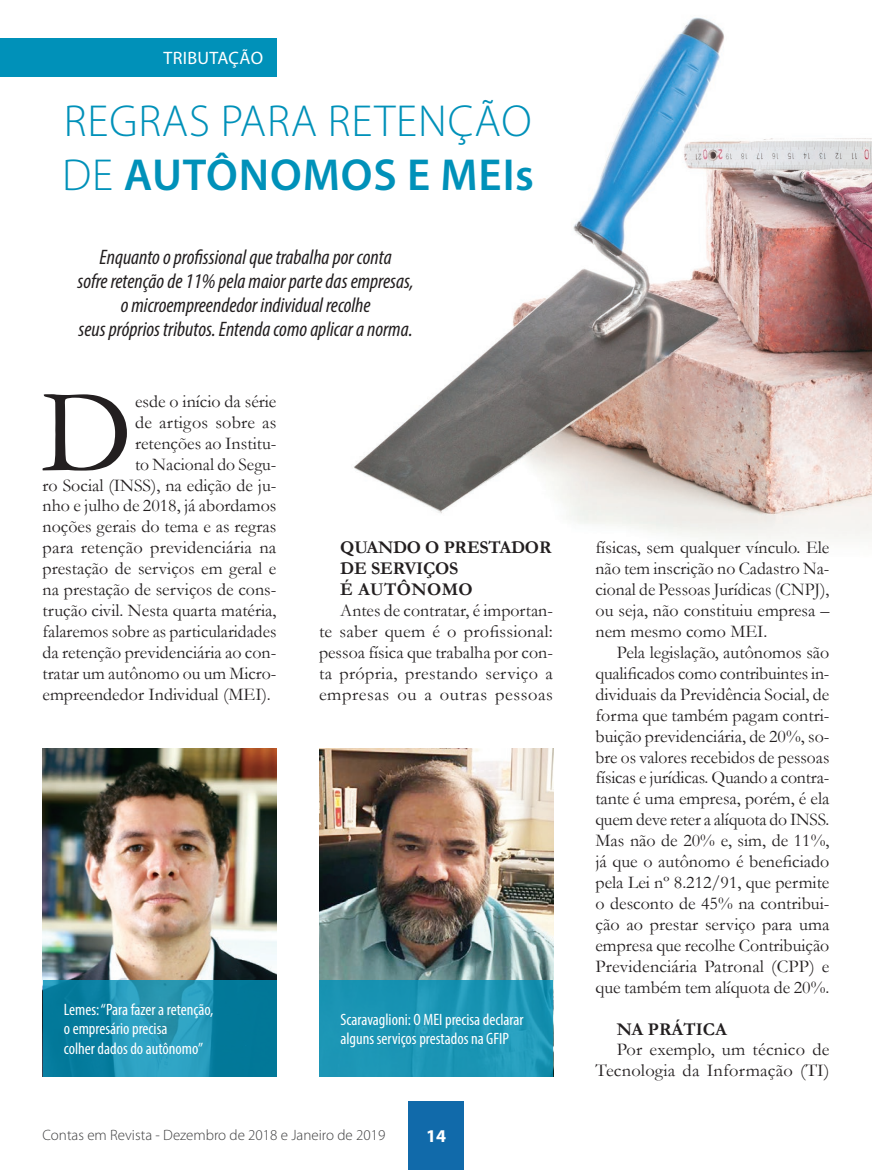
<style>
.page{position:relative;width:872px;height:1170px;background:#fff}
.page>*{position:absolute;margin:0;border:0;box-sizing:border-box;transform-origin:0 0}
.t1{font:118.65px "Garamond";color:#231f20}
.t2{font:300 45px/54px "Myriad Pro";letter-spacing:.02em;color:#0091b9}
.t3{font:italic condensed 21px/24px "Myriad Pro";color:#231f20;text-align:center}
.t4{font:18px/20.9px "Garamond";color:#231f20;text-align:justify}
.t5{font:700 18px/20.9px "Garamond";letter-spacing:-.01em;color:#231f20}
.t6{font:18px "Myriad Pro";letter-spacing:.02em;color:#fff}
.t7{font:700 18px "Myriad Pro";color:#fff}
.t8{font:condensed 16.5px/19.5px "Myriad Pro";color:#fff}
.t9{font:300 15px "Myriad Pro";color:#3e3e3f}
.s1{font-weight:600}
</style>
<div class="page">
<div style="left:0;top:38px;width:276px;height:39px;background:#0091b9"></div>
<div style="left:408px;top:1101px;width:56px;height:68px;background:#116aaa"></div>
<img style="left:354px;top:17px;width:518px;height:524px">
<img style="left:43px;top:748px;width:233px;height:231px">
<svg style="left:43px;top:979px;width:233px;height:97px;background:#1588a8"></svg>
<img style="left:319px;top:748px;width:234px;height:231px">
<svg style="left:319px;top:979px;width:234px;height:97px;background:#1d96b5"></svg>
<p class="t6" style="left:163px;top:47px;width:101px">TRIBUTAÇÃO</p>
<h2 class="t2" style="left:62px;top:95px;width:473px">Regras para retenção de <span class="s1">AUTÔNOMOS E MEIS</span></h2>
<p class="t3" style="left:77px;top:245px;width:338px">Enquanto o profissional que trabalha por conta<br>sofre retenção de 11% pela maior parte das empresas, o microempreendedor individual recolhe<br>seus próprios tributos. Entenda como aplicar a norma.</p>
<h1 class="t1" style="left:41px;top:352px;width:93px">D</h1>
<p class="t4" style="left:135px;top:390px;width:143px">esde o início da série</p>
<p class="t4" style="left:135px;top:411px;width:143px">de artigos sobre as</p>
<p class="t4" style="left:135px;top:432px;width:143px">retenções ao Institu-</p>
<p class="t4" style="left:135px;top:453px;width:143px">to Nacional do Segu-</p>
<p class="t4" style="left:43px;top:474px;width:235px">ro Social (INSS), na edição de ju-</p>
<p class="t4" style="left:43px;top:495px;width:235px">nho e julho de 2018, já abordamos</p>
<p class="t4" style="left:43px;top:516px;width:235px">noções gerais do tema e as regras</p>
<p class="t4" style="left:43px;top:536px;width:235px">para retenção previdenciária na</p>
<p class="t4" style="left:43px;top:557px;width:235px">prestação de serviços em geral e</p>
<p class="t4" style="left:43px;top:578px;width:235px">na prestação de serviços de cons-</p>
<p class="t4" style="left:43px;top:599px;width:235px">trução civil. Nesta quarta matéria,</p>
<p class="t4" style="left:43px;top:620px;width:235px">falaremos sobre as particularidades</p>
<p class="t4" style="left:43px;top:641px;width:235px">da retenção previdenciária ao con-</p>
<p class="t4" style="left:43px;top:662px;width:235px">tratar um autônomo ou um Micro-</p>
<p class="t4" style="left:43px;top:683px;width:230px">empreendedor Individual (MEI).</p>
<p class="t5" style="left:340px;top:537px;width:213px">QUANDO O PRESTADO R<br>DE SERVIÇOS<br>É AUTÔNOMO</p>
<p class="t4" style="left:319px;top:599px;width:235px;text-indent:21px">Antes de contratar, é importan&shy;te saber quem é o profissional: pessoa física que trabalha por con&shy;ta própria, prestando serviço a empresas ou a outras pessoas</p>
<p class="t8" style="left:64px;top:999px;width:151px">Lemes: “Para fazer a retenção, o empresário precisa<br>colher dados do autônomo”</p>
<p class="t8" style="left:340px;top:1009px;width:185px">Scaravaglioni: O MEI precisa declarar alguns serviços prestados na GFIP</p>
<p class="t9" style="left:43px;top:1126px;width:344px">Contas em Revista - Dezembro de 2018 e Janeiro de 2019</p>
<p class="t7" style="left:426px;top:1124px;width:21px">14</p>
<p class="t4" style="left:595px;top:536px;width:235px">físicas, sem qualquer vínculo. Ele não tem inscrição no Cadastro Na&shy;cional de Pessoas Jurídicas (CNPJ), ou seja, não constituiu empresa – nem mesmo como MEI.</p>
<p class="t4" style="left:595px;top:641px;width:235px;text-indent:21px">Pela legislação, autônomos são qualificados como contribuintes in&shy;dividuais da Previdência Social, de forma que também pagam contri&shy;buição previdenciária, de 20%, so&shy;bre os valores recebidos de pessoas físicas e jurídicas. Quando a contra&shy;tante é uma empresa, porém, é ela quem deve reter a alíquota do INSS.<br>Mas não de 20% e, sim, de 11%, já que o autônomo é beneficiado pela Lei nº 8.212/91, que permite o desconto de 45% na contribui&shy;ção ao prestar serviço para uma empresa que recolhe Contribuição Previdenciária Patronal (CPP) e que também tem alíquota de 20%.</p>
<p class="t5" style="left:617px;top:1018px;width:112px">NA PRÁTICA</p>
<p class="t4" style="left:595px;top:1038px;width:235px;text-align:right">Por exemplo, um técnico de<br>Tecnologia da Informação (TI)</p>
</div>
